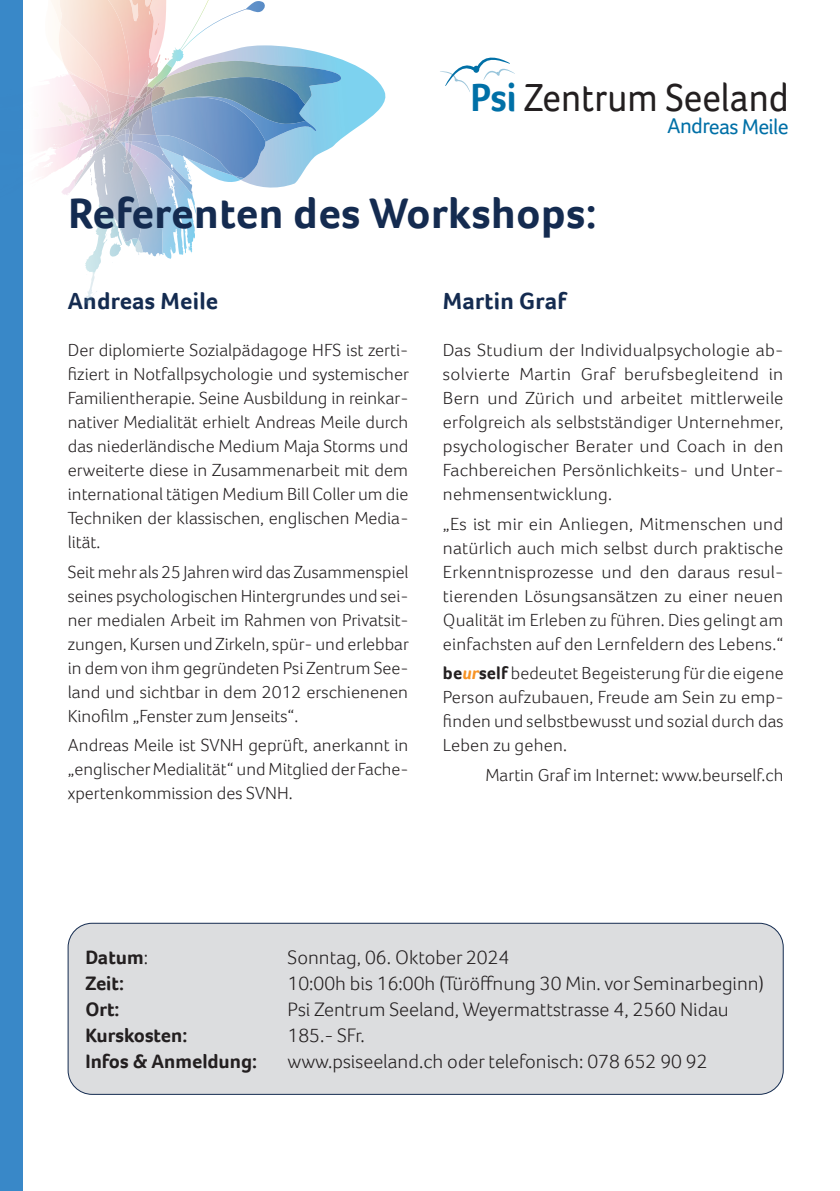
<style>
.page{position:relative;width:840px;height:1191px;background:#fff}
.page>*{position:absolute;margin:0;border:0;box-sizing:border-box;transform-origin:0 0}
.t1{font:700 44px "Foco";letter-spacing:.01em;color:#142b50}
.t2{font:40.4px "Foco";color:#231f20;scale:.92 1}
.t3{font:700 24px "Foco";letter-spacing:.01em;color:#142b50}
.t4{font:22px "Foco";color:#0070a7}
.t5{font:300 20px "Foco";color:#231f20}
.t6{font:700 20px "Foco";color:#231f20}
.t7{font:300 18px/24px "Foco";color:#231f20;text-align:justify}
.s1{font-weight:700;color:#0070a7}
.s2{font-weight:700}
.s3{font-weight:700;font-style:italic;color:#f79324}
.s4{font-weight:300}
</style>
<div class="page">
<div style="left:0;top:0;width:23px;height:1191px;background:#3988c8"></div>
<svg style="left:440px;top:58px;width:74px;height:34px"></svg>
<div style="left:68px;top:923px;width:714px;height:171px;background:#dcdddf;border-radius:24px"></div>
<div style="left:68px;top:923px;width:715px;height:171px;border:1px solid #142b50;border-radius:24px"></div>
<svg style="left:41px;top:0;width:345px;height:304px"></svg>
<h2 class="t2" style="left:470px;top:74px;width:347px"><span class="s1">Psi</span> Zentrum Seeland</h2>
<p class="t4" style="left:667px;top:113px;width:123px;rotate:1deg">Andreas Meile</p>
<h1 class="t1" style="left:68px;top:184px;width:529px">Referenten des Workshops:</h1>
<h3 class="t3" style="left:68px;top:285px;width:152px">Andreas Meile</h3>
<p class="t7" style="left:68px;top:338px;width:342px">Der diplomierte Sozialpädagoge HFS ist zerti&shy;fiziert in Notfallpsychologie und systemischer Familientherapie. Seine Ausbildung in reinkar&shy;nativer Medialität erhielt Andreas Meile durch das niederländische Medium Maja Storms und erweiterte diese in Zusammenarbeit mit dem international tätigen Medium Bill Coller um die Techniken der klassischen, englischen Media&shy;lität.</p>
<p class="t7" style="left:68px;top:559px;width:342px">Seit mehr als 25 Jahren wird das Zusammenspiel seines psychologischen Hintergrundes und sei&shy;ner medialen Arbeit im Rahmen von Privatsit&shy;zungen, Kursen und Zirkeln, spür- und erlebbar in dem von ihm gegründeten Psi Zentrum See&shy;land und sichtbar in dem 2012 erschienenen Kinofilm „Fenster zum Jenseits“.</p>
<p class="t7" style="left:68px;top:733px;width:342px">Andreas Meile ist SVNH geprüft, anerkannt in „englischer Medialität“ und Mitglied der Fache&shy;xpertenkommission des SVNH.</p>
<h3 class="t3" style="left:442px;top:285px;width:125px">Martin Graf</h3>
<p class="t7" style="left:442px;top:338px;width:342px">Das Studium der Individualpsychologie ab&shy;solvierte Martin Graf berufsbegleitend in Bern und Zürich und arbeitet mittlerweile erfolgreich als selbstständiger Unternehmer, psychologischer Berater und Coach in den Fachbereichen Persönlichkeits- und Unter&shy;nehmensentwicklung.</p>
<p class="t7" style="left:442px;top:511px;width:342px">„Es ist mir ein Anliegen, Mitmenschen und natürlich auch mich selbst durch praktische Erkenntnisprozesse und den daraus resul&shy;tierenden Lösungsansätzen zu einer neuen Qualität im Erleben zu führen. Dies gelingt am einfachsten auf den Lernfeldern des Lebens.“</p>
<p class="t7" style="left:442px;top:661px;width:342px"><span class="s2">be</span><span class="s3">ur</span><span class="s2">self</span> bedeutet Begeisterung für die eigene Person aufzubauen, Freude am Sein zu emp&shy;finden und selbstbewusst und sozial durch das Leben zu gehen.</p>
<p class="t7" style="left:485px;top:763px;width:299px">Martin Graf im Internet: www.beurself.ch</p>
<p class="t6" style="left:85px;top:944px;width:64px">Datum<span class="s4">:</span></p>
<p class="t5" style="left:287px;top:945px;width:223px">Sonntag, 06. Oktober 2024</p>
<p class="t6" style="left:85px;top:970px;width:40px">Zeit:</p>
<p class="t5" style="left:287px;top:971px;width:478px">10:00h bis 16:00h (Türöffnung 30 Min. vor Seminarbeginn)</p>
<p class="t6" style="left:85px;top:996px;width:36px">Ort:</p>
<p class="t5" style="left:287px;top:997px;width:442px">Psi Zentrum Seeland, Weyermattstrasse 4, 2560 Nidau</p>
<p class="t6" style="left:85px;top:1022px;width:103px">Kurskosten:</p>
<p class="t5" style="left:287px;top:1023px;width:79px">185.- SFr.</p>
<p class="t6" style="left:85px;top:1048px;width:173px">Infos &amp; Anmeldung:</p>
<p class="t5" style="left:287px;top:1049px;width:421px">www.psiseeland.ch oder telefonisch: 078 652 90 92</p>
</div>
